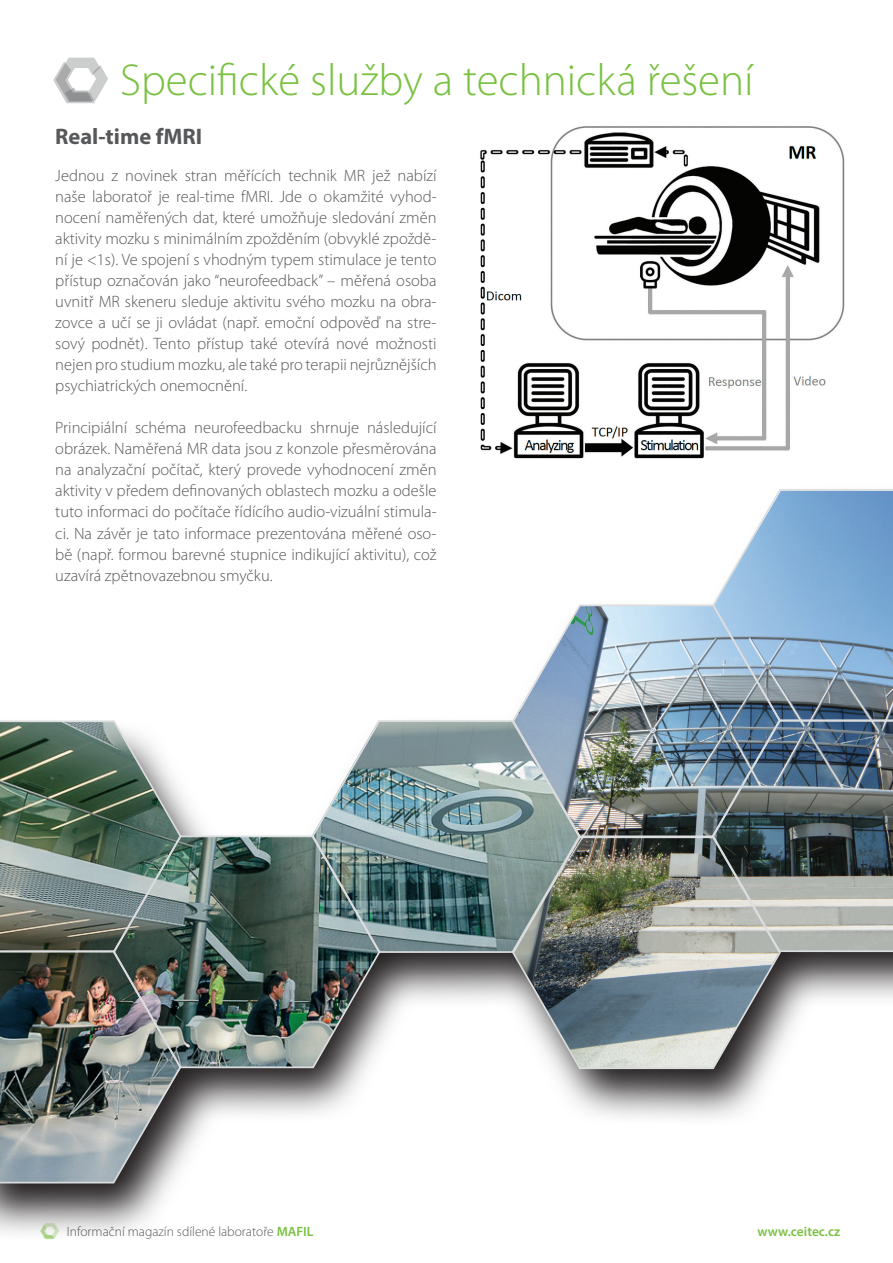
<style>
.page{position:relative;width:893px;height:1263px;background:#fff}
.page>*{position:absolute;margin:0;border:0;box-sizing:border-box;transform-origin:0 0}
.t1{font:300 45px "Myriad Pro";color:#79c142}
.t2{font:700 22.5px "Myriad Pro";color:#57585a}
.t3{font:300 16.5px/21px "Myriad Pro";color:#57585a;text-align:justify}
.t4{font:300 13.5px "Myriad Pro";color:#57585a}
.t5{font:600 13.5px "Myriad Pro";color:#79c142}
.s1{font-weight:600;color:#79c142}
</style>
<div class="page">
<svg style="left:0;top:1184px;width:170px;height:56px"></svg>
<svg style="left:578px;top:1070px;width:192px;height:48px"></svg>
<svg style="left:53px;top:58px;width:55px;height:45px"></svg>
<img style="left:480px;top:126px;width:365px;height:333px">
<img style="left:782px;top:953px;width:111px;height:93px">
<img style="left:182px;top:795px;width:396px;height:369px">
<img style="left:513px;top:604px;width:198px;height:231px">
<img style="left:511px;top:835px;width:271px;height:235px">
<img style="left:182px;top:834px;width:199px;height:235px">
<img style="left:311px;top:719px;width:270px;height:235px">
<img style="left:0;top:720px;width:182px;height:464px">
<img style="left:711px;top:489px;width:182px;height:464px">
<h1 class="t1" style="left:120px;top:56px;width:635px">Specifické služby a technická řešení</h1>
<h2 class="t2" style="left:55px;top:122px;width:149px">Real-time fMRI</h2>
<p class="t3" style="left:55px;top:166px;width:383px">Jednou z novinek stran měřících technik MR jež nabízí naše laboratoř je real-time fMRI. Jde o okamžité vyhod&shy;nocení naměřených dat, které umožňuje sledování změn aktivity mozku s minimálním zpožděním (obvyklé zpoždě&shy;ní je &lt;1s). Ve spojení s vhodným typem stimulace je tento přístup označován jako “neurofeedback” – měřená osoba uvnitř MR skeneru sleduje aktivitu svého mozku na obra&shy;zovce a učí se ji ovládat (např. emoční odpověď na stre&shy;sový podnět). Tento přístup také otevírá nové možnosti nejen pro studium mozku, ale také pro terapii nejrůznějších psychiatrických onemocnění.</p>
<p class="t3" style="left:55px;top:418px;width:383px">Principiální schéma neurofeedbacku shrnuje následující obrázek. Naměřená MR data jsou z konzole přesměrována na analyzační počítač, který provede vyhodnocení změn aktivity v předem definovaných oblastech mozku a odešle tuto informaci do počítače řídícího audio-vizuální stimula&shy;ci. Na závěr je tato informace prezentována měřené oso&shy;bě (např. formou barevné stupnice indikující aktivitu), což uzavírá zpětnovazebnou smyčku.</p>
<p class="t4" style="left:67px;top:1224px;width:248px">Informační magazín sdílené laboratoře <span class="s1">MAFIL</span></p>
<p class="t5" style="left:758px;top:1223px;width:84px">www.ceitec.cz</p>
</div>
